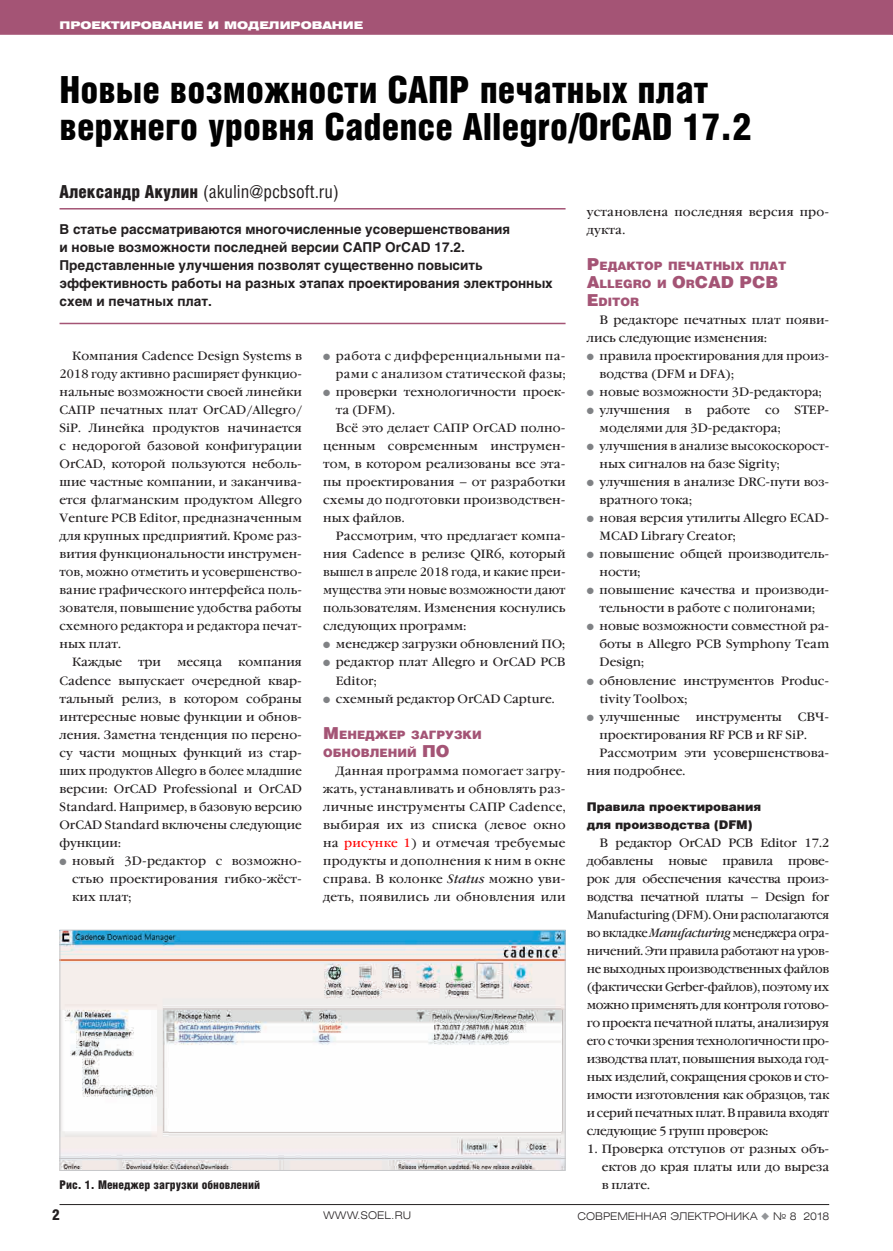
<style>
.page{position:relative;width:893px;height:1251px;background:#fff}
.page>*{position:absolute;margin:0;border:0;box-sizing:border-box;transform-origin:0 0}
.t1{font:37.5px/37.5px "Helios Cond Black C";color:#010101}
.t2{font:18px "Helios Cond C";color:#231f20}
.t3{font:16.5px "Helios Black C";color:#a45475}
.t4{font:15px "Helios Cond Black C";color:#231f20}
.t5{font:700 13.5px/18px "Helios C";color:#231f20}
.t6{font:12px/18px "Garamond Book C";color:#231f20}
.t7{font:12px "Garamond Book C";color:#231f20;scale:.96 1}
.t8{font:12px/18px "Garamond Book C";letter-spacing:.035em;color:#231f20;text-align:right}
.t9{font:12px/18px "Helios Black C";color:#231f20}
.t10{font:12px/18px "Garamond Book C";letter-spacing:.02em;color:#231f20}
.t11{font:12px "Helios Cond Black C";color:#231f20}
.t12{font:12px "Garamond Book C";color:#231f20;scale:.95 1}
.t13{font:11.55px/18px "Helios Black C";color:#a45475}
.t14{font:10.5px "Helios Ext Light C";color:#231f20}
.t15{font:10.5px "Helios Ext Black C";color:#fff}
.s1{font-family:"Helios Cond Black C"}
.s2{color:#808285}
.s3{font-size:16.5px}
.s4{color:#f00}
.s5{font-style:italic}
.s6{font-size:11.55px}
.s7{color:#939598}
</style>
<div class="page">
<div style="left:0;top:0;width:893px;height:35px;background:#a45475"></div>
<hr style="left:60px;top:1203px;width:769px;height:1px;background:#231f20">
<hr style="left:60px;top:323px;width:506px;height:1px;background:#a45475">
<hr style="left:60px;top:208px;width:506px;height:1px;background:#a45475">
<img style="left:62px;top:931px;width:502px;height:237px">
<div style="left:60px;top:929px;width:506px;height:241px;border:1px solid #c7c8ca"></div>
<p class="t15" style="left:60px;top:19px;width:305px">Проектирование и моделирование</p>
<h1 class="t1" style="left:60px;top:70px;width:693px">Новые возможности САПР печатных плат верхнего уровня Cadence Allegro/OrCAD 17.2</h1>
<h2 class="t2" style="left:60px;top:181px;width:281px"><span class="s1">Александр Акулин</span> (akulin@pcbsoft.ru)</h2>
<p class="t5" style="left:60px;top:220px;width:495px">В статье рассматриваются многочисленные усовершенствования<br>и новые возможности последней версии САПР OrCAD 17.2.<br>Представленные улучшения позволят существенно повысить эффективность работы на разных этапах проектирования электронных схем и печатных плат.</p>
<p class="t6" style="left:72px;top:347px;width:231px">Компания Cadence Design Systems в</p>
<p class="t12" style="left:60px;top:367px;width:257px">2018 году активно расширяет функцио-</p>
<p class="t6" style="left:60px;top:383px;width:244px">нальные возможности своей линейки</p>
<p class="t6" style="left:60px;top:401px;width:244px">САПР печатных плат OrCAD/Allegro/</p>
<p class="t6" style="left:60px;top:419px;width:244px">SiP. Линейка продуктов начинается</p>
<p class="t6" style="left:60px;top:437px;width:244px">с недорогой базовой конфигурации</p>
<p class="t6" style="left:60px;top:455px;width:244px">OrCAD, которой пользуются неболь-</p>
<p class="t6" style="left:60px;top:473px;width:244px">шие частные компании, и заканчива-</p>
<p class="t6" style="left:60px;top:491px;width:244px">ется флагманским продуктом Allegro</p>
<p class="t6" style="left:60px;top:509px;width:244px">Venture PCB Editor, предназначенным</p>
<p class="t6" style="left:60px;top:527px;width:244px">для крупных предприятий. Кроме раз-</p>
<p class="t6" style="left:60px;top:545px;width:244px">вития функциональности инструмен-</p>
<p class="t6" style="left:60px;top:563px;width:244px">тов, можно отметить и усовершенство-</p>
<p class="t6" style="left:60px;top:581px;width:244px">вание графического интерфейса поль-</p>
<p class="t6" style="left:60px;top:599px;width:244px">зователя, повышение удобства работы</p>
<p class="t7" style="left:60px;top:619px;width:254px">схемного редактора и редактора печат-</p>
<p class="t6" style="left:60px;top:635px;width:63px">ных плат.</p>
<p class="t6" style="left:72px;top:653px;width:51px">Каждые</p>
<p class="t6" style="left:138px;top:653px;width:25px">три</p>
<p class="t6" style="left:177px;top:653px;width:47px">месяца</p>
<p class="t6" style="left:60px;top:653px;width:244px;text-align:justify;text-indent:179px">компания Cadence выпускает очередной квар&shy;тальный релиз, в котором собраны интересные новые функции и обнов&shy;ления. Заметна тенденция по перено&shy;су части мощных функций из стар&shy;ших продуктов Allegro в более младшие версии: OrCAD Professional и OrCAD Standard. Например, в базовую версию OrCAD Standard включены следующие функции:</p>
<p class="t6" style="left:72px;top:851px;width:231px;text-align:justify;text-indent:-13px"><span class="s2">●</span> новый 3D-редактор с возможно&shy;стью проектирования гибко-жёст&shy;ких плат;</p>
<p class="t8" style="left:323px;top:347px;width:244px"><span class="s2">●</span> работа с дифференциальными па&shy;рами с анализом статической фазы;</p>
<p class="t6" style="left:323px;top:383px;width:244px"><span class="s2">●</span> проверки технологичности проек-</p>
<p class="t6" style="left:336px;top:401px;width:60px">та (DFM).</p>
<p class="t6" style="left:336px;top:419px;width:231px">Всё это делает САПР OrCAD полно-</p>
<p class="t6" style="left:323px;top:437px;width:244px">ценным современным инструмен-</p>
<p class="t6" style="left:323px;top:455px;width:244px">том, в котором реализованы все эта-</p>
<p class="t6" style="left:323px;top:473px;width:244px">пы проектирования – от разработки</p>
<p class="t6" style="left:323px;top:491px;width:244px">схемы до подготовки производствен-</p>
<p class="t6" style="left:323px;top:509px;width:83px">ных файлов.</p>
<p class="t6" style="left:336px;top:527px;width:231px">Рассмотрим, что предлагает компа-</p>
<p class="t6" style="left:323px;top:545px;width:244px">ния Cadence в релизе QIR6, который</p>
<p class="t7" style="left:323px;top:565px;width:254px">вышел в апреле 2018 года, и какие преи-</p>
<p class="t6" style="left:323px;top:581px;width:244px">мущества эти новые возможности дают</p>
<p class="t6" style="left:323px;top:599px;width:244px">пользователям. Изменения коснулись</p>
<p class="t6" style="left:323px;top:617px;width:144px">следующих программ:</p>
<p class="t6" style="left:323px;top:635px;width:243px"><span class="s2">●</span> менеджер загрузки обновлений ПО;</p>
<p class="t6" style="left:336px;top:653px;width:231px;text-indent:-13px"><span class="s2">●</span> редактор плат Allegro и OrCAD PCB<br>Editor;</p>
<p class="t6" style="left:323px;top:689px;width:233px"><span class="s2">●</span> схемный редактор OrCAD Capture.</p>
<p class="t13" style="left:323px;top:724px;width:160px"><span class="s3">М</span>ЕНЕДЖЕР ЗАГРУЗКИ<br>ОБНОВЛЕНИЙ <span class="s3">ПО</span></p>
<p class="t6" style="left:323px;top:761px;width:244px;text-align:justify;text-indent:13px">Данная программа помогает загру&shy;жать, устанавливать и обновлять раз&shy;личные инструменты САПР Cadence, выбирая их из списка (левое окно на <span class="s4">рисунке 1</span>) и отмечая требуемые продукты и дополнения к ним в окне справа. В колонке <span class="s5">Status</span> можно уви&shy;деть, появились ли обновления или</p>
<p class="t11" style="left:60px;top:1177px;width:202px">Рис. 1. Менеджер загрузки обновлений</p>
<p class="t10" style="left:587px;top:203px;width:244px">установлена последняя версия про&shy;дукта.</p>
<p class="t13" style="left:587px;top:256px;width:201px"><span class="s3">Р</span> ЕДАКТОР ПЕЧАТНЫХ ПЛАТ</p>
<h3 class="t3" style="left:587px;top:272px;width:193px">A<span class="s6">LLEGRO И</span> O<span class="s6">R</span>CAD PCB</h3>
<p class="t13" style="left:587px;top:292px;width:54px"><span class="s3">E</span>DITOR</p>
<p class="t6" style="left:587px;top:311px;width:244px;text-indent:13px">В редакторе печатных плат появи&shy;лись следующие изменения:</p>
<p class="t6" style="left:600px;top:347px;width:231px;text-indent:-13px"><span class="s2">●</span> правила проектирования для произ&shy;водства (DFM и DFA);</p>
<p class="t6" style="left:587px;top:383px;width:236px"><span class="s2">●</span> новые возможности 3D-редактора;</p>
<p class="t6" style="left:600px;top:401px;width:231px;text-indent:-13px"><span class="s2">●</span> улучшения в работе со STEP&shy;моделями для 3D-редактора;</p>
<p class="t6" style="left:600px;top:437px;width:231px;text-indent:-13px"><span class="s2">●</span> улучшения в анализе высокоскорост&shy;ных сигналов на базе Sigrity;</p>
<p class="t6" style="left:600px;top:473px;width:231px;text-indent:-13px"><span class="s2">●</span> улучшения в анализе DRC-пути воз&shy;вратного тока;</p>
<p class="t6" style="left:600px;top:509px;width:231px;text-indent:-13px"><span class="s2">●</span> новая версия утилиты Allegro ECAD-<br>MCAD Library Creator;</p>
<p class="t6" style="left:600px;top:545px;width:231px;text-indent:-13px"><span class="s2">●</span> повышение общей производитель&shy;ности;</p>
<p class="t6" style="left:587px;top:581px;width:244px;text-align:center"><span class="s2">●</span> повышение качества и производи&shy;тельности в работе с полигонами;</p>
<p class="t6" style="left:600px;top:617px;width:231px;text-align:justify;text-indent:-13px"><span class="s2">●</span> новые возможности совместной ра&shy;боты в Allegro PCB Symphony Team Design;</p>
<p class="t6" style="left:600px;top:671px;width:231px;text-indent:-13px"><span class="s2">●</span> обновление инструментов Produc&shy;tivity Toolbox;</p>
<p class="t6" style="left:587px;top:707px;width:95px"><span class="s2">●</span> улучшенные</p>
<p class="t6" style="left:696px;top:707px;width:88px">инструменты</p>
<p class="t6" style="left:798px;top:707px;width:33px">СВЧ-</p>
<p class="t6" style="left:600px;top:725px;width:209px">проектирования RF PCB и RF SiP.</p>
<p class="t6" style="left:600px;top:743px;width:231px">Рассмотрим эти усовершенствова-</p>
<p class="t6" style="left:587px;top:761px;width:100px">ния подробнее.</p>
<p class="t9" style="left:587px;top:796px;width:176px">Правила проектирования для производства (DFM)</p>
<p class="t6" style="left:587px;top:833px;width:244px;text-align:justify;text-indent:13px">В редактор OrCAD PCB Editor 17.2 добавлены новые правила прове&shy;рок для обеспечения качества произ&shy;водства печатной платы – Design for Manufacturing (DFM). Они располагаются во вкладке <span class="s5">Manufacturing</span> менеджера огра&shy;ничений. Эти правила работают на уров&shy;не выходных производственных файлов (фактически Gerber-файлов), поэтому их можно применять для контроля готово&shy;го проекта печатной платы, анализируя его с точки зрения технологичности про&shy;изводства плат, повышения выхода год&shy;ных изделий, сокращения сроков и сто&shy;имости изготовления как образцов, так и серий печатных плат. В правила входят следующие 5 групп проверок:</p>
<p class="t6" style="left:602px;top:1139px;width:229px;text-align:justify;text-indent:-15px">1. Проверка отступов от разных объ&shy;ектов до края платы или до выреза в плате.</p>
<p class="t4" style="left:52px;top:1205px;width:9px">2</p>
<p class="t14" style="left:323px;top:1208px;width:89px">WWW.SOEL.RU</p>
<p class="t14" style="left:578px;top:1208px;width:253px">СОВРЕМЕННАЯ ЭЛЕКТРОНИКА <span class="s7">◆</span> № 8 2018</p>
</div>
